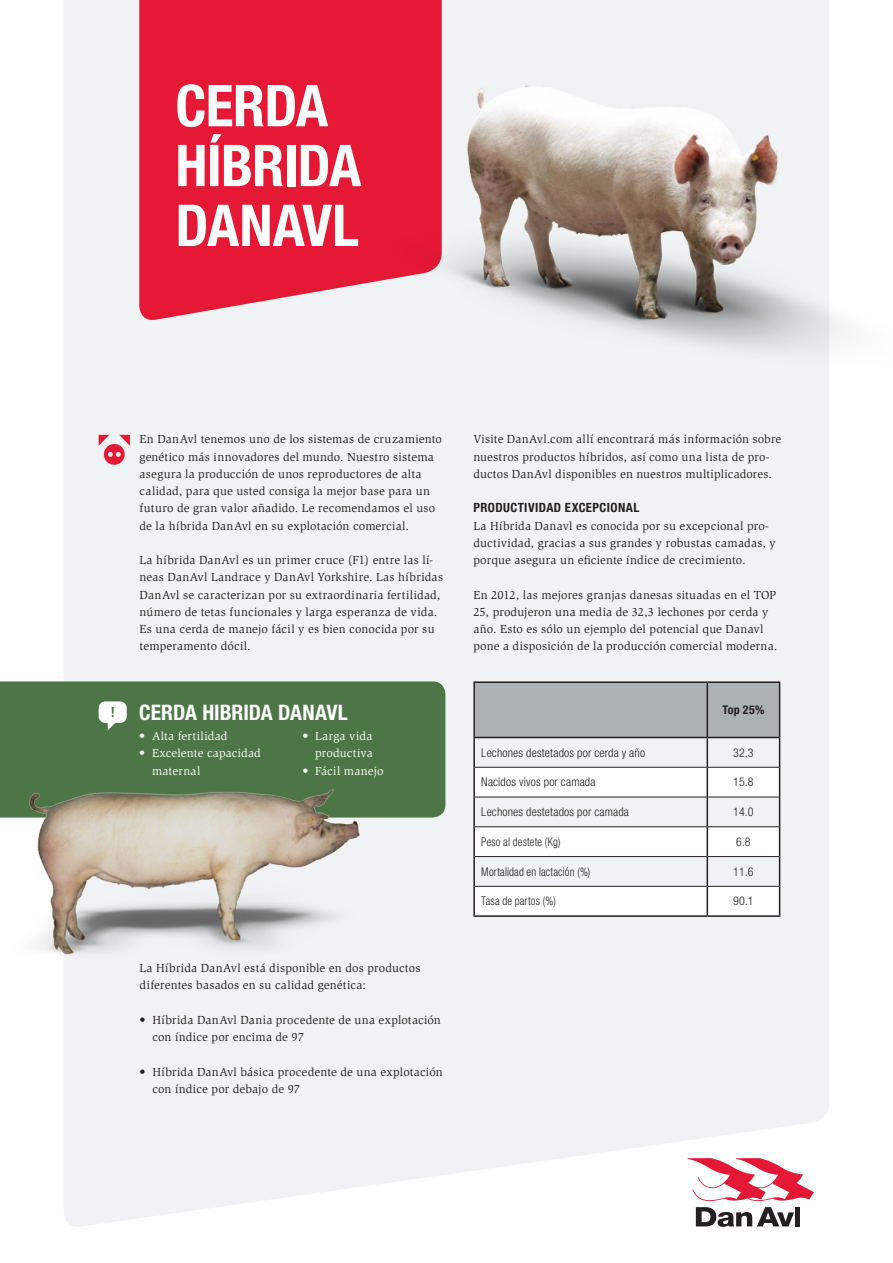
<style>
.page{position:relative;width:893px;height:1263px;background:#fff}
.page>*{position:absolute;margin:0;border:0;box-sizing:border-box;transform-origin:0 0}
.t1{font:700 condensed 57.75px/59.8px "Helvetica Neue LT Std";letter-spacing:-.01em;color:#fff}
.t2{font:700 condensed 21.45px "Helvetica Neue LT Std";color:#fff}
.Run{font:700 condensed 12.75px "Helvetica Neue LT Std";letter-spacing:.035em;color:#231f20}
.Run-2{font:12px/17.2px "Slimbach Std";letter-spacing:.015em;color:#231f20}
.Brødtekst{font:300 condensed 12px "Helvetica Neue LT Std";letter-spacing:.015em;color:#231f20}
.Run-3{font:12px/17.2px "Slimbach Std";letter-spacing:.02em;color:#fff}
.Brødtekst-2{font:300 condensed 12px "Helvetica Neue LT Std";letter-spacing:.015em;color:#231f20;scale:.91 1}
.Brødtekst-3{font:700 condensed 12px "Helvetica Neue LT Std";color:#231f20}
</style>
<div class="page">
<div style="left:64px;top:0;width:765px;height:1227px;background:#f1f2f3"></div>
<div style="left:139px;top:0;width:303px;height:323px;background:#e51836"></div>
<img style="left:367px;top:50px;width:475px;height:361px">
<svg style="left:688px;top:1158px;width:126px;height:69px"></svg>
<svg style="left:99px;top:435px;width:31px;height:30px"></svg>
<div style="left:0;top:681px;width:445px;height:136px;background:#4d7646"></div>
<svg style="left:99px;top:701px;width:28px;height:29px"></svg>
<img style="left:9px;top:773px;width:362px;height:199px">
<svg style="left:475px;top:768px;width:304px;height:147px"></svg>
<hr style="left:475px;top:767px;width:232px;height:1px;background:#231f20">
<hr style="left:708px;top:767px;width:71px;height:1px;background:#231f20">
<hr style="left:475px;top:797px;width:232px;height:1px;background:#231f20">
<hr style="left:708px;top:797px;width:71px;height:1px;background:#231f20">
<hr style="left:475px;top:856px;width:232px;height:1px;background:#231f20">
<hr style="left:708px;top:856px;width:71px;height:1px;background:#231f20">
<hr style="left:475px;top:886px;width:232px;height:1px;background:#231f20">
<hr style="left:708px;top:886px;width:71px;height:1px;background:#231f20">
<svg style="left:475px;top:683px;width:304px;height:84px"></svg>
<hr style="left:707px;top:767px;width:1px;height:30px;background:#231f20">
<svg style="left:707px;top:797px;width:1px;height:59px"></svg>
<hr style="left:707px;top:856px;width:1px;height:30px;background:#231f20">
<svg style="left:707px;top:886px;width:1px;height:29px"></svg>
<hr style="left:475px;top:826px;width:232px;height:1px;background:#231f20">
<hr style="left:707px;top:826px;width:72px;height:1px;background:#231f20">
<hr style="left:473px;top:737px;width:234px;height:1px;background:#231f20">
<hr style="left:707px;top:737px;width:72px;height:1px;background:#231f20">
<hr style="left:473px;top:681px;width:234px;height:2px;background:#231f20">
<hr style="left:473px;top:683px;width:2px;height:54px;background:#231f20">
<hr style="left:707px;top:681px;width:73px;height:2px;background:#231f20">
<hr style="left:473px;top:738px;width:2px;height:29px;background:#231f20">
<hr style="left:473px;top:767px;width:2px;height:30px;background:#231f20">
<hr style="left:473px;top:797px;width:2px;height:30px;background:#231f20">
<hr style="left:473px;top:827px;width:2px;height:29px;background:#231f20">
<hr style="left:473px;top:856px;width:2px;height:30px;background:#231f20">
<hr style="left:473px;top:886px;width:2px;height:29px;background:#231f20">
<hr style="left:473px;top:915px;width:234px;height:2px;background:#231f20">
<hr style="left:707px;top:915px;width:73px;height:2px;background:#231f20">
<hr style="left:779px;top:683px;width:1px;height:54px;background:#231f20">
<hr style="left:779px;top:737px;width:1px;height:30px;background:#231f20">
<hr style="left:779px;top:767px;width:1px;height:30px;background:#231f20">
<hr style="left:779px;top:797px;width:1px;height:30px;background:#231f20">
<svg style="left:779px;top:827px;width:1px;height:29px"></svg>
<hr style="left:779px;top:856px;width:1px;height:30px;background:#231f20">
<svg style="left:779px;top:886px;width:1px;height:29px"></svg>
<hr style="left:707px;top:683px;width:1px;height:54px;background:#231f20">
<p class="t1" style="left:175px;top:75px;width:187px">CERDA<br>HÍBRIDA<br>DANAVL</p>
<p class="Run-2" style="left:140px;top:431px;width:304px">En DanAvl tenemos uno de los sistemas de cruzamiento genético más innovadores del mundo. Nuestro sistema asegura la producción de unos reproductores de alta calidad, para que usted consiga la mejor base para un futuro de gran valor añadido. Le recomendamos el uso de la híbrida DanAvl en su explotación comercial.</p>
<p class="Run-2" style="left:140px;top:552px;width:305px">La híbrida DanAvl es un primer cruce (F1) entre las lí&shy;neas DanAvl Landrace y DanAvl Yorkshire. Las híbridas DanAvl se caracterizan por su extraordinaria fertilidad, número de tetas funcionales y larga esperanza de vida.<br>Es una cerda de manejo fácil y es bien conocida por su temperamento dócil.</p>
<p class="t2" style="left:139px;top:699px;width:210px">CERDA HIBRIDA DANAVL</p>
<p class="Run-3" style="left:139px;top:727px;width:90px">• Alta fertilidad</p>
<p class="Run-3" style="left:152px;top:745px;width:110px;text-indent:-13px">• Excelente capacidad maternal</p>
<p class="Run-3" style="left:302px;top:727px;width:72px;text-align:right">• Larga vida productiva</p>
<p class="Run-3" style="left:302px;top:762px;width:83px">• Fácil manejo</p>
<p class="Run-2" style="left:140px;top:959px;width:282px">La Híbrida DanAvl está disponible en dos productos diferentes basados en su calidad genética:</p>
<p class="Run-2" style="left:152px;top:1011px;width:290px;text-indent:-13px">• Híbrida DanAvl Dania procedente de una explotación con índice por encima de 97</p>
<p class="Run-2" style="left:152px;top:1063px;width:292px;text-indent:-13px">• Híbrida DanAvl básica procedente de una explotación con índice por debajo de 97</p>
<p class="Run-2" style="left:473px;top:431px;width:309px">Visite DanAvl.com allí encontrará más información sobre nuestros productos híbridos, así como una lista de pro&shy;ductos DanAvl disponibles en nuestros multiplicadores.</p>
<p class="Run" style="left:473px;top:500px;width:167px">PRODUCTIVIDAD EXCEPCIONAL</p>
<p class="Run-2" style="left:473px;top:517px;width:304px">La Híbrida Danavl es conocida por su excepcional pro&shy;ductividad, gracias a sus grandes y robustas camadas, y porque asegura un eficiente índice de crecimiento.</p>
<p class="Run-2" style="left:473px;top:586px;width:305px">En 2012, las mejores granjas danesas situadas en el TOP 25, produjeron una media de 32,3 lechones por cerda y año. Esto es sólo un ejemplo del potencial que Danavl pone a disposición de la producción comercial moderna.</p>
<p class="Brødtekst-3" style="left:723px;top:703px;width:43px">Top 25%</p>
<p class="Brødtekst" style="left:481px;top:746px;width:165px">Lechones destetados por cerda y año</p>
<p class="Brødtekst" style="left:733px;top:746px;width:22px">32.3</p>
<p class="Brødtekst" style="left:481px;top:775px;width:116px">Nacidos vivos por camada</p>
<p class="Brødtekst" style="left:733px;top:775px;width:22px">15.8</p>
<p class="Brødtekst" style="left:481px;top:805px;width:149px">Lechones destetados por camada</p>
<p class="Brødtekst" style="left:733px;top:805px;width:22px">14.0</p>
<p class="Brødtekst-2" style="left:481px;top:835px;width:89px">Peso al destete (Kg)</p>
<p class="Brødtekst" style="left:736px;top:835px;width:16px">6.8</p>
<p class="Brødtekst-2" style="left:481px;top:865px;width:121px">Mortalidad en lactación (%)</p>
<p class="Brødtekst" style="left:733px;top:865px;width:22px">11.6</p>
<p class="Brødtekst-2" style="left:481px;top:894px;width:83px">Tasa de partos (%)</p>
<p class="Brødtekst" style="left:733px;top:894px;width:22px">90.1</p>
</div>
